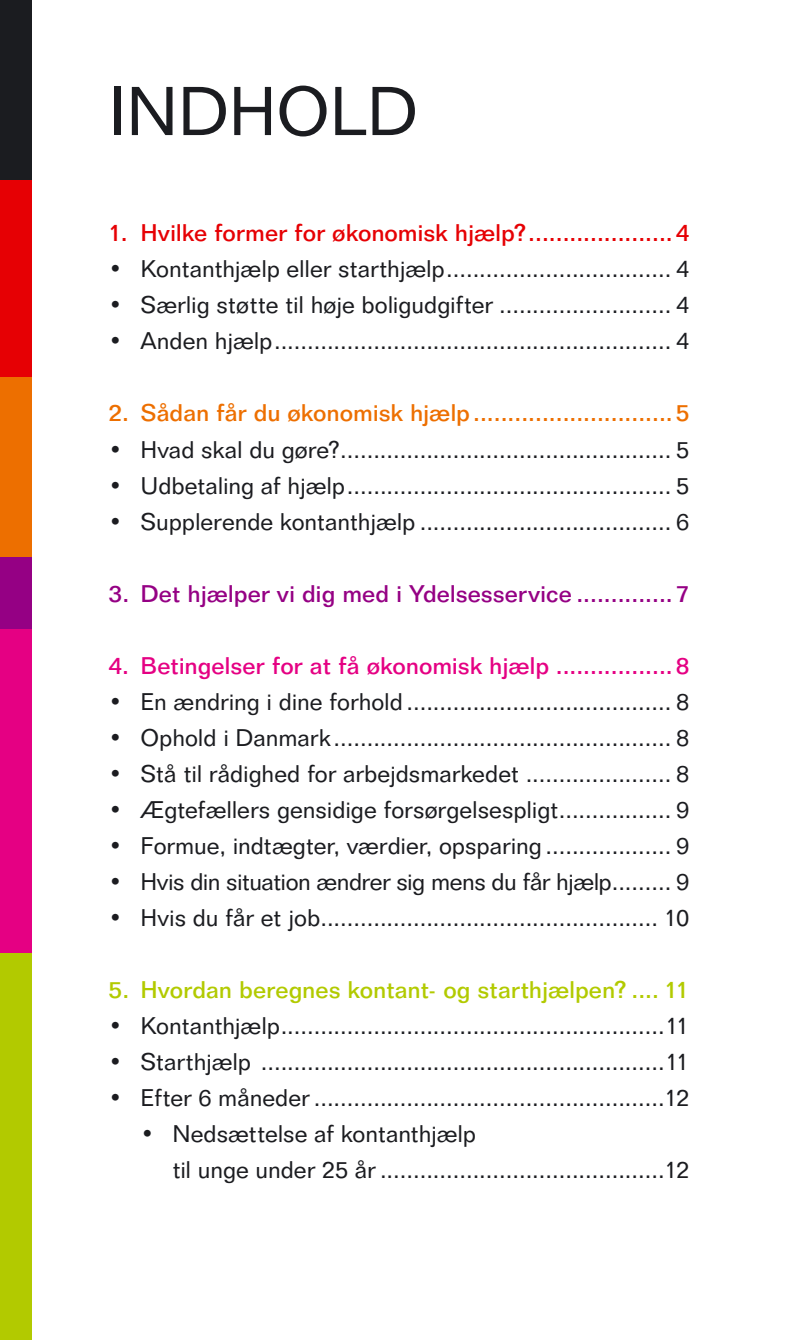
<style>
.page{position:relative;width:798px;height:1340px;background:#fff}
.page>*{position:absolute;margin:0;border:0;box-sizing:border-box;transform-origin:0 0}
.t1{font:67.5px "Folio BT";letter-spacing:-.01em;color:#1b1c20}
.t2{font:23.62px/36px "Folio BT";letter-spacing:-.005em;color:#1b1c20}
.t3{font:500 23.62px "Folio BT";letter-spacing:-.005em;color:#ed6f00}
.t4{font:500 23.62px "Folio BT";letter-spacing:-.005em;color:#e60004}
.t5{font:500 23.62px "Folio BT";letter-spacing:-.005em;color:#e50083}
.t6{font:500 23.62px "Folio BT";color:#950084}
.t7{font:23.62px "Folio BT";letter-spacing:-.025em;color:#1b1c20}
.t8{font:500 23.62px "Folio BT";letter-spacing:-.005em;color:#b2ca00}
</style>
<div class="page">
<div style="left:0;top:0;width:32px;height:377px;background:#e60004"></div>
<div style="left:0;top:0;width:32px;height:180px;background:#1b1c20"></div>
<div style="left:0;top:377px;width:32px;height:180px;background:#ed6f00"></div>
<div style="left:0;top:557px;width:32px;height:72px;background:#950084"></div>
<div style="left:0;top:629px;width:32px;height:324px;background:#e50083"></div>
<div style="left:0;top:953px;width:32px;height:386px;background:#b2ca00"></div>
<h1 class="t1" style="left:108px;top:70px;width:311px">INDHOLD</h1>
<p class="t4" style="left:108px;top:219px;width:582px">1. Hvilke former for økonomisk hjælp? .....................4</p>
<p class="t2" style="left:108px;top:251px;width:582px">• Kontanthjælp eller starthjælp .................................. 4</p>
<p class="t2" style="left:108px;top:287px;width:582px">• Særlig støtte til høje boligudgifter .......................... 4</p>
<p class="t2" style="left:108px;top:323px;width:582px">• Anden hjælp ............................................................ 4</p>
<p class="t3" style="left:108px;top:399px;width:582px">2. Sådan får du økonomisk hjælp .............................5</p>
<p class="t2" style="left:108px;top:431px;width:582px">• Hvad skal du gøre? .................................................. 5</p>
<p class="t2" style="left:108px;top:467px;width:582px">• Udbetaling af hjælp ................................................. 5</p>
<p class="t2" style="left:108px;top:503px;width:582px">• Supplerende kontanthjælp ...................................... 6</p>
<p class="t6" style="left:108px;top:579px;width:582px">3. Det hjælper vi dig med i Ydelsesservice ..............7</p>
<p class="t5" style="left:108px;top:651px;width:582px">4. Betingelser for at få økonomisk hjælp .................8</p>
<p class="t2" style="left:108px;top:683px;width:582px">• En ændring i dine forhold ........................................ 8</p>
<p class="t2" style="left:108px;top:719px;width:582px">• Ophold i Danmark ................................................... 8</p>
<p class="t2" style="left:108px;top:755px;width:582px">• Stå til rådighed for arbejdsmarkedet ...................... 8</p>
<p class="t2" style="left:108px;top:791px;width:582px">• Ægtefællers gensidige forsørgelsespligt................. 9</p>
<p class="t2" style="left:108px;top:827px;width:582px">• Formue, indtægter, værdier, opsparing ................... 9</p>
<p class="t7" style="left:108px;top:867px;width:582px">• Hvis din situation ændrer sig mens du får hjælp ......... 9</p>
<p class="t2" style="left:108px;top:899px;width:582px">• Hvis du får et job ................................................... 10</p>
<p class="t8" style="left:108px;top:975px;width:582px">5. Hvordan beregnes kontant- og starthjælpen? .... 11</p>
<p class="t2" style="left:108px;top:1007px;width:582px">• Kontanthjælp ..........................................................11</p>
<p class="t2" style="left:108px;top:1043px;width:582px">• Starthjælp .............................................................11</p>
<p class="t2" style="left:108px;top:1079px;width:582px">• Efter 6 måneder .....................................................12</p>
<p class="t2" style="left:172px;top:1115px;width:518px;text-indent:-32px">• Nedsættelse af kontanthjælp<br>til unge under 25 år ...........................................12</p>
</div>
